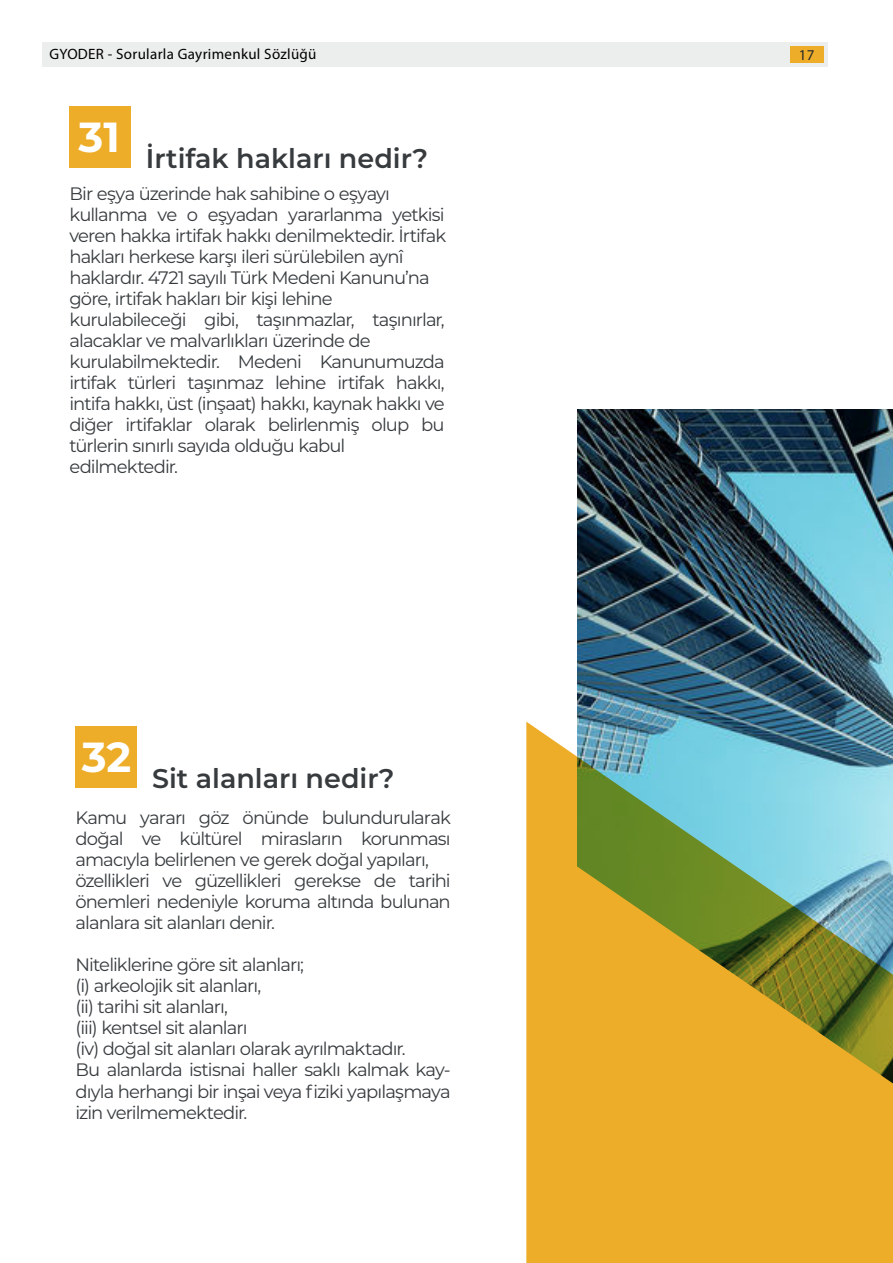
<style>
.page{position:relative;width:893px;height:1263px;background:#fff}
.page>*{position:absolute;margin:0;border:0;box-sizing:border-box;transform-origin:0 0}
.t1{font:700 42px "Montserrat";color:#fff}
.t2{font:600 27px "Montserrat";color:#373b3e}
.t3{font:18px/21px "Montserrat";letter-spacing:-.05em;color:#373b3e}
.t4{font:15px "Myriad Pro";letter-spacing:.02em;color:#000001}
.t5{font:15px "Myriad Pro";color:#23272a}
</style>
<div class="page">
<img style="left:577px;top:409px;width:316px;height:313px">
<div style="left:42px;top:42px;width:785px;height:25px;background:#eceded"></div>
<div style="left:790px;top:46px;width:33px;height:17px;background:#eead29"></div>
<svg style="left:526px;top:722px;width:367px;height:541px;background:#bca94f"></svg>
<div style="left:75px;top:726px;width:62px;height:62px;background:#eead29"></div>
<div style="left:69px;top:106px;width:62px;height:62px;background:#eead29"></div>
<p class="t4" style="left:49px;top:48px;width:269px">GYODER - Sorularla Gayrimenkul Sözlüğü</p>
<p class="t5" style="left:799px;top:50px;width:17px">17</p>
<h1 class="t1" style="left:79px;top:113px;width:43px">31</h1>
<h2 class="t2" style="left:146px;top:143px;width:284px">İrtifak hakları nedir?</h2>
<p class="t3" style="left:69px;top:183px;width:378px">Bir eşya üzerinde hak sahibine o eşyayı kullanma ve o eşyadan yararlanma yetkisi veren hakka irtifak hakkı denilmektedir. İrtifak hakları herkese karşı ileri sürülebilen aynî haklardır. 4721 sayılı Türk Medeni Kanunu’na göre, irtifak hakları bir kişi lehine kurulabileceği gibi, taşınmazlar, taşınırlar, alacaklar ve malvarlıkları üzerinde de kurulabilmektedir. Medeni Kanunumuzda irtifak türleri taşınmaz lehine irtifak hakkı, intifa hakkı, üst (inşaat) hakkı, kaynak hakkı ve diğer irtifaklar olarak belirlenmiş olup bu türlerin sınırlı sayıda olduğu kabul edilmektedir.</p>
<h1 class="t1" style="left:82px;top:733px;width:51px">32</h1>
<h2 class="t2" style="left:152px;top:763px;width:244px">Sit alanları nedir?</h2>
<p class="t3" style="left:75px;top:808px;width:377px">Kamu yararı göz önünde bulundurularak doğal ve kültürel mirasların korunması amacıyla belirlenen ve gerek doğal yapıları, özellikleri ve güzellikleri gerekse de tarihi önemleri nedeniyle koruma altında bulunan alanlara sit alanları denir.</p>
<p class="t3" style="left:75px;top:955px;width:377px">Niteliklerine göre sit alanları;<br>(i) arkeolojik sit alanları,<br>(ii) tarihi sit alanları,<br>(iii) kentsel sit alanları<br>(iv) doğal sit alanları olarak ayrılmaktadır.<br>Bu alanlarda istisnai haller saklı kalmak kay&shy;dıyla herhangi bir inşai veya fiziki yapılaşmaya izin verilmemektedir.</p>
</div>
